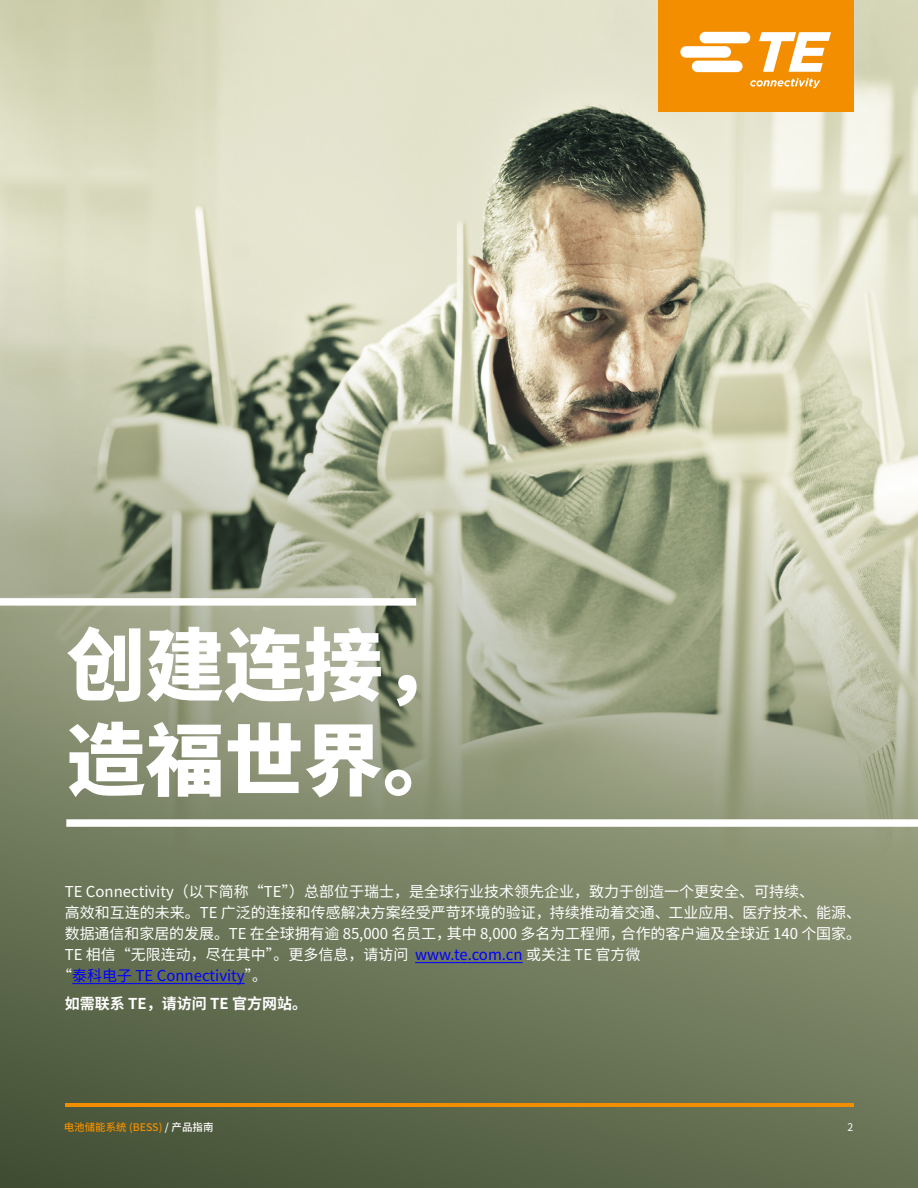
<style>
.page{position:relative;width:918px;height:1188px;background:#fff}
.page>*{position:absolute;margin:0;border:0;box-sizing:border-box;transform-origin:0 0}
.t1{font:900 79.2px/94.9px "Noto Sans CJ Kjp";color:#fff}
.t2{font:15px "Noto Sans CJ Kjp";color:#fff}
.t3{font:15px "Noto Sans CJ Kjp";color:#00f}
.t4{font:700 15px "Noto Sans CJ Kjp";color:#fff}
.t5{font:500 10.5px "Noto Sans CJ Kjp";color:#f28e00}
.t6{font:10.5px "Noto Sans CJ Kjp";color:#fff}
.s1{color:#00f}
.s2{color:#fff}
</style>
<div class="page">
<div style="left:0;top:0;width:918px;height:1188px;background:#000;opacity:.1"></div>
<hr style="left:65px;top:1104px;width:788px;height:3px;background:#f28e00">
<div style="left:658px;top:0;width:195px;height:111px;background:#f28e00"></div>
<svg style="left:680px;top:32px;width:151px;height:56px"></svg>
<hr style="left:415px;top:962px;width:108px;height:1px;background:#00f">
<hr style="left:72px;top:983px;width:173px;height:1px;background:#00f">
<div style="left:0;top:598px;width:416px;height:8px;background:#fff"></div>
<div style="left:66px;top:819px;width:852px;height:8px;background:#fff"></div>
<h1 class="t1" style="left:66px;top:620px;width:397px">创建连接，造福世界。</h1>
<p class="t2" style="left:65px;top:883px;width:751px">TE Connectivity（以下简称“TE”）总部位于瑞士，是全球行业技术领先企业，致力于创造一个更安全、可持续、</p>
<p class="t2" style="left:65px;top:904px;width:798px">高效和互连的未来。TE 广泛的连接和传感解决方案经受严苛环境的验证，持续推动着交通、工业应用、医疗技术、能源、</p>
<p class="t2" style="left:65px;top:925px;width:798px">数据通信和家居的发展。TE 在全球拥有逾 85,000 名员工，其中 8,000 多名为工程师，合作的客户遍及全球近 140 个国家。</p>
<p class="t2" style="left:65px;top:946px;width:577px">TE 相信“无限连动，尽在其中”。更多信息，请访问 <span class="s1">www.te.com.cn</span> 或关注 TE 官方微</p>
<p class="t3" style="left:57px;top:967px;width:211px"><span class="s2">“</span>泰科电子 TE Connectivity<span class="s2">”。</span></p>
<p class="t4" style="left:65px;top:995px;width:244px">如需联系 TE，请访问 TE 官方网站。</p>
<p class="t5" style="left:64px;top:1121px;width:151px">电池储能系统 (BESS) <span class="s2">/ 产品指南</span></p>
<p class="t6" style="left:847px;top:1121px;width:7px">2</p>
</div>
